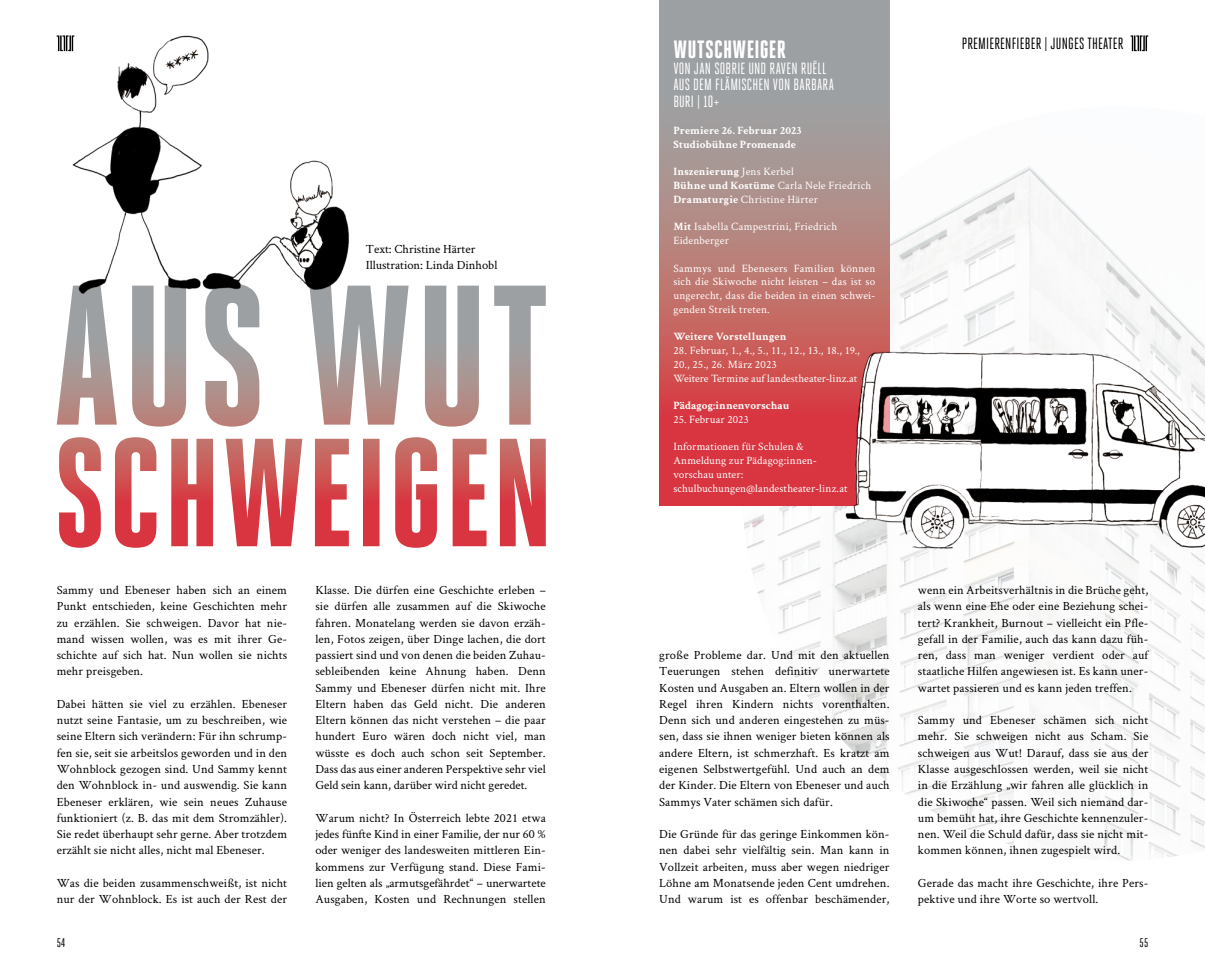
<style>
.page{position:relative;width:1205px;height:975px;background:#fff}
.page>*{position:absolute;margin:0;border:0;box-sizing:border-box;transform-origin:0 0}
.FOYER5_KASTEN_Stückt{font:800 25px "Heroic Condensed";letter-spacing:.01em;color:#fff}
.Fliesstext{font:16.25px "Heroic Condensed";letter-spacing:.01em;color:#fff}
.t1{font:16.25px "Heroic Condensed";letter-spacing:.01em;color:#000}
.FOYER5_FLIESSTEXT{font:12.5px/16.2px "Crimson Text";letter-spacing:.01em;color:#000;text-align:justify}
.t2{font:12.5px "Heroic Condensed";color:#000}
.Fliesstext-2{font:11.25px/13.8px "Crimson Text";letter-spacing:.015em;color:#fff}
.Fliesstext-3{font:700 11.25px "Crimson Text";letter-spacing:.01em;color:#fff}
.Fliesstext-4{font:11.25px "Crimson Text";letter-spacing:-.005em;color:#fff}
.s1{font-weight:400}
.s2{font-weight:700}
</style>
<div class="page">
<img style="left:744px;top:106px;width:461px;height:754px">
<svg style="left:59px;top:285px;width:487px;height:262px"></svg>
<img style="left:56px;top:35px;width:359px;height:392px">
<svg style="left:659px;top:0;width:230px;height:506px;background:#b57c7c"></svg>
<img style="left:809px;top:272px;width:396px;height:308px">
<svg style="left:57px;top:35px;width:17px;height:16px"></svg>
<svg style="left:1130px;top:35px;width:18px;height:16px"></svg>
<p class="FOYER5_FLIESSTEXT" style="left:366px;top:240px;width:111px">Text: Christine Härter</p>
<p class="FOYER5_FLIESSTEXT" style="left:366px;top:256px;width:133px">Illustration: Linda Dinhobl</p>
<p class="FOYER5_FLIESSTEXT" style="left:57px;top:581px;width:232px">Sammy und Ebeneser haben sich an einem Punkt entschieden, keine Geschichten mehr zu erzählen. Sie schweigen. Davor hat nie&shy;mand wissen wollen, was es mit ihrer Ge&shy;schichte auf sich hat. Nun wollen sie nichts mehr preisgeben.</p>
<p class="FOYER5_FLIESSTEXT" style="left:57px;top:695px;width:232px">Dabei hätten sie viel zu erzählen. Ebeneser nutzt seine Fantasie, um zu beschreiben, wie seine Eltern sich verändern: Für ihn schrump&shy;fen sie, seit sie arbeitslos geworden und in den Wohnblock gezogen sind. Und Sammy kennt den Wohnblock in- und auswendig. Sie kann Ebeneser erklären, wie sein neues Zuhause funktioniert (z. B. das mit dem Stromzähler).<br>Sie redet überhaupt sehr gerne. Aber trotzdem erzählt sie nicht alles, nicht mal Ebeneser.</p>
<p class="FOYER5_FLIESSTEXT" style="left:57px;top:874px;width:232px">Was die beiden zusammenschweißt, ist nicht nur der Wohnblock. Es ist auch der Rest der</p>
<p class="FOYER5_FLIESSTEXT" style="left:315px;top:581px;width:232px">Klasse. Die dürfen eine Geschichte erleben – sie dürfen alle zusammen auf die Skiwoche fahren. Monatelang werden sie davon erzäh&shy;len, Fotos zeigen, über Dinge lachen, die dort passiert sind und von denen die beiden Zuhau&shy;sebleibenden keine Ahnung haben. Denn Sammy und Ebeneser dürfen nicht mit. Ihre Eltern haben das Geld nicht. Die anderen Eltern können das nicht verstehen – die paar hundert Euro wären doch nicht viel, man wüsste es doch auch schon seit September.<br>Dass das aus einer anderen Perspektive sehr viel Geld sein kann, darüber wird nicht geredet.</p>
<p class="FOYER5_FLIESSTEXT" style="left:315px;top:809px;width:232px">Warum nicht? In Österreich lebte 2021 etwa jedes fünfte Kind in einer Familie, der nur 60 % oder weniger des landesweiten mittleren Ein&shy;kommens zur Verfügung stand. Diese Fami&shy;lien gelten als „armutsgefährdet“ – unerwartete Ausgaben, Kosten und Rechnungen stellen</p>
<p class="FOYER5_KASTEN_Stückt" style="left:673px;top:35px;width:114px">WUTSCHWEIGER</p>
<p class="Fliesstext" style="left:673px;top:60px;width:154px">VON JAN SOBRIE UND RAVEN RUËLL</p>
<p class="Fliesstext" style="left:673px;top:76px;width:162px">AUS DEM FLÄMISCHEN VON BARBARA</p>
<p class="Fliesstext" style="left:673px;top:92px;width:48px">BURI | 10+</p>
<p class="Fliesstext-3" style="left:673px;top:122px;width:130px">Premiere 26. Februar 2023</p>
<p class="Fliesstext-3" style="left:673px;top:136px;width:124px">Studiobühne Promenade</p>
<p class="Fliesstext-3" style="left:673px;top:163px;width:122px">Inszenierung <span class="s1">Jens Kerbel</span></p>
<p class="Fliesstext-2" style="left:673px;top:178px;width:199px"><span class="s2">Bühne und Kostüme</span> Carla Nele Friedrich</p>
<p class="Fliesstext-2" style="left:673px;top:192px;width:146px"><span class="s2">Dramaturgie</span> Christine Härter</p>
<p class="Fliesstext-2" style="left:673px;top:219px;width:165px"><span class="s2">Mit</span> Isabella Campestrini, Friedrich<br>Eidenberger</p>
<p class="Fliesstext-2" style="left:673px;top:261px;width:203px;text-align:justify">Sammys und Ebenesers Familien können sich die Skiwoche nicht leisten – das ist so ungerecht, dass die beiden in einen schwei&shy;genden Streik treten.</p>
<p class="Fliesstext-3" style="left:673px;top:328px;width:115px">Weitere Vorstellungen</p>
<p class="Fliesstext-2" style="left:673px;top:343px;width:188px">28. Februar, 1., 4., 5., 11., 12., 13., 18., 19.,<br>20., 25., 26. März 2023</p>
<p class="Fliesstext-4" style="left:673px;top:370px;width:185px">Weitere Termine auf landestheater-linz.at</p>
<p class="Fliesstext-3" style="left:673px;top:397px;width:117px">Pädagog:innenvorschau</p>
<p class="Fliesstext-2" style="left:673px;top:412px;width:77px">25. Februar 2023</p>
<p class="Fliesstext-2" style="left:673px;top:439px;width:145px">Informationen für Schulen &amp;<br>Anmeldung zur Pädagog:innen&shy;vorschau unter:</p>
<p class="Fliesstext-2" style="left:673px;top:481px;width:176px">schulbuchungen@landestheater-linz.at</p>
<p class="t1" style="left:962px;top:35px;width:163px">PREMIERENFIEBER | JUNGES THEATER</p>
<p class="FOYER5_FLIESSTEXT" style="left:659px;top:646px;width:232px">große Probleme dar. Und mit den aktuellen Teuerungen stehen definitiv unerwartete Kosten und Ausgaben an. Eltern wollen in der Regel ihren Kindern nichts vorenthalten.<br>Denn sich und anderen eingestehen zu müs&shy;sen, dass sie ihnen weniger bieten können als andere Eltern, ist schmerzhaft. Es kratzt am eigenen Selbstwertgefühl. Und auch an dem der Kinder. Die Eltern von Ebeneser und auch Sammys Vater schämen sich dafür.</p>
<p class="FOYER5_FLIESSTEXT" style="left:659px;top:825px;width:232px">Die Gründe für das geringe Einkommen kön&shy;nen dabei sehr vielfältig sein. Man kann in Vollzeit arbeiten, muss aber wegen niedriger Löhne am Monatsende jeden Cent umdrehen.<br>Und warum ist es offenbar beschämender,</p>
<p class="FOYER5_FLIESSTEXT" style="left:918px;top:581px;width:232px">wenn ein Arbeitsverhältnis in die Brüche geht, als wenn eine Ehe oder eine Beziehung schei&shy;tert? Krankheit, Burnout – vielleicht ein Pfle&shy;gefall in der Familie, auch das kann dazu füh&shy;ren, dass man weniger verdient oder auf staatliche Hilfen angewiesen ist. Es kann uner&shy;wartet passieren und es kann jeden treffen.</p>
<p class="FOYER5_FLIESSTEXT" style="left:918px;top:711px;width:232px">Sammy und Ebeneser schämen sich nicht mehr. Sie schweigen nicht aus Scham. Sie schweigen aus Wut! Darauf, dass sie aus der Klasse ausgeschlossen werden, weil sie nicht in die Erzählung „wir fahren alle glücklich in die Skiwoche“ passen. Weil sich niemand dar&shy;um bemüht hat, ihre Geschichte kennenzuler&shy;nen. Weil die Schuld dafür, dass sie nicht mit&shy;kommen können, ihnen zugespielt wird.</p>
<p class="FOYER5_FLIESSTEXT" style="left:918px;top:874px;width:232px">Gerade das macht ihre Geschichte, ihre Pers&shy;pektive und ihre Worte so wertvoll.</p>
<p class="t2" style="left:57px;top:935px;width:10px">54</p>
<p class="t2" style="left:1139px;top:935px;width:10px">55</p>
</div>
